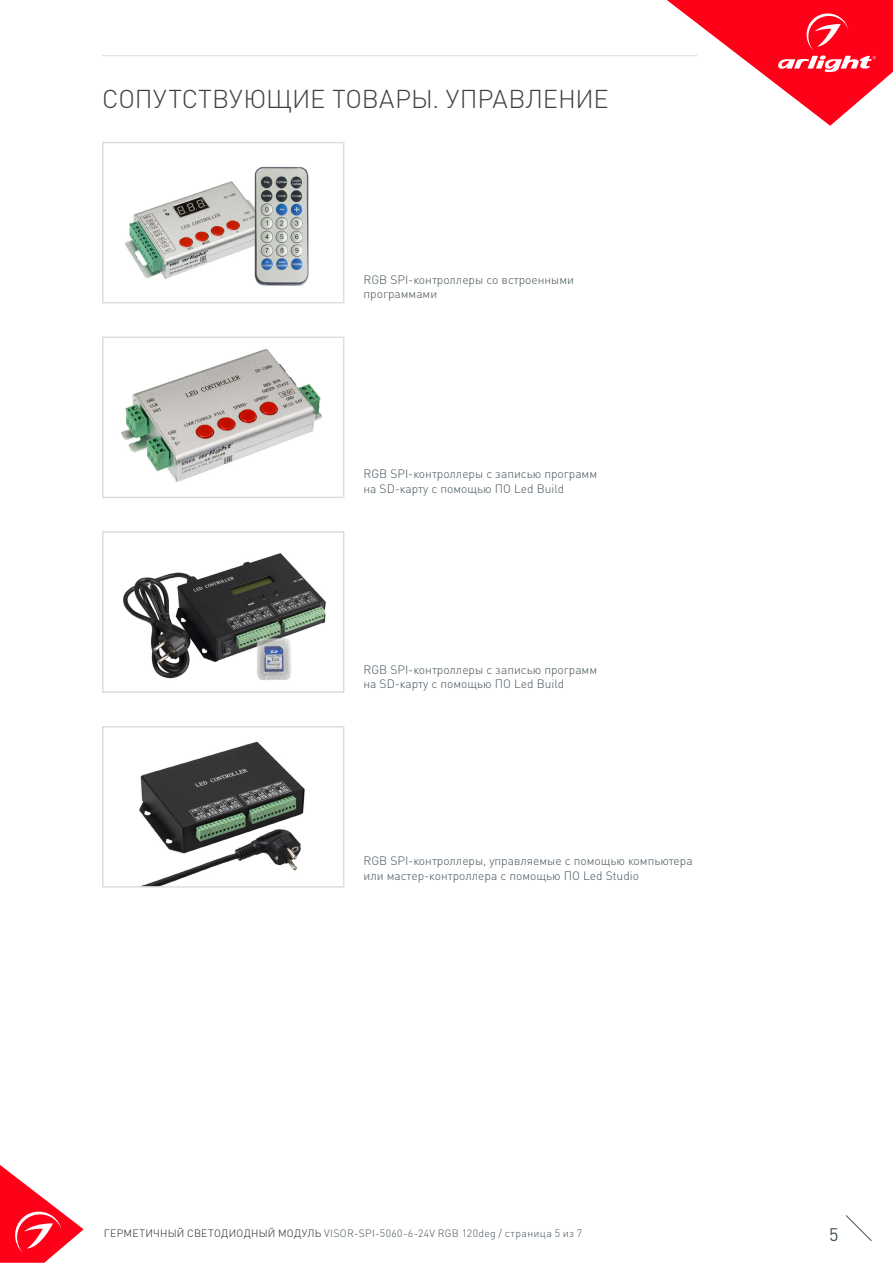
<style>
.page{position:relative;width:893px;height:1263px;background:#fff}
.page>*{position:absolute;margin:0;border:0;box-sizing:border-box;transform-origin:0 0}
.t1{font:300 25.5px "DIN Pro";color:#3e3e3f}
.t2{font:18px "DIN Pro";color:#425159}
.t3{font:300 12px/14.4px "DIN Pro";color:#425159}
.t4{font:300 10.5px "DIN Pro";letter-spacing:.03em;color:#425159}
.s1{color:#231f20}
</style>
<div class="page">
<svg style="left:0;top:1165px;width:84px;height:98px"></svg>
<svg style="left:845px;top:1215px;width:27px;height:26px"></svg>
<svg style="left:667px;top:0;width:226px;height:126px"></svg>
<hr style="left:102px;top:55px;width:595px;height:1px;background:#dcdddf">
<img style="left:121px;top:349px;width:201px;height:133px">
<div style="left:102px;top:337px;width:242px;height:161px;border:2px solid #dcdddf"></div>
<img style="left:123px;top:553px;width:203px;height:127px">
<div style="left:102px;top:531px;width:242px;height:162px;border:2px solid #dcdddf"></div>
<img style="left:139px;top:741px;width:166px;height:144px">
<div style="left:102px;top:726px;width:242px;height:162px;border:2px solid #dcdddf"></div>
<img style="left:125px;top:166px;width:184px;height:120px">
<div style="left:102px;top:142px;width:242px;height:161px;border:2px solid #dcdddf"></div>
<h1 class="t1" style="left:102px;top:81px;width:508px">СОПУТСТВУЮЩИЕ ТОВАРЫ. УПРАВЛЕНИЕ</h1>
<p class="t3" style="left:364px;top:272px;width:212px">RGB SPI-контроллеры со встроенными программами</p>
<p class="t3" style="left:364px;top:466px;width:235px">RGB SPI-контроллеры с записью программ на SD-карту с помощью ПО Led Build</p>
<p class="t3" style="left:364px;top:662px;width:235px">RGB SPI-контроллеры с записью программ на SD-карту с помощью ПО Led Build</p>
<p class="t3" style="left:364px;top:853px;width:331px">RGB SPI-контроллеры, управляемые с помощью компьютера или мастер-контроллера с помощью ПО Led Studio</p>
<p class="t4" style="left:104px;top:1226px;width:480px"><span class="s1">ГЕРМЕТИЧНЫЙ СВЕТОДИОДНЫЙ МОДУЛЬ</span> VISOR-SPI-5060-6-24V RGB 120deg / страница 5 из 7</p>
<h2 class="t2" style="left:829px;top:1222px;width:11px">5</h2>
</div>
